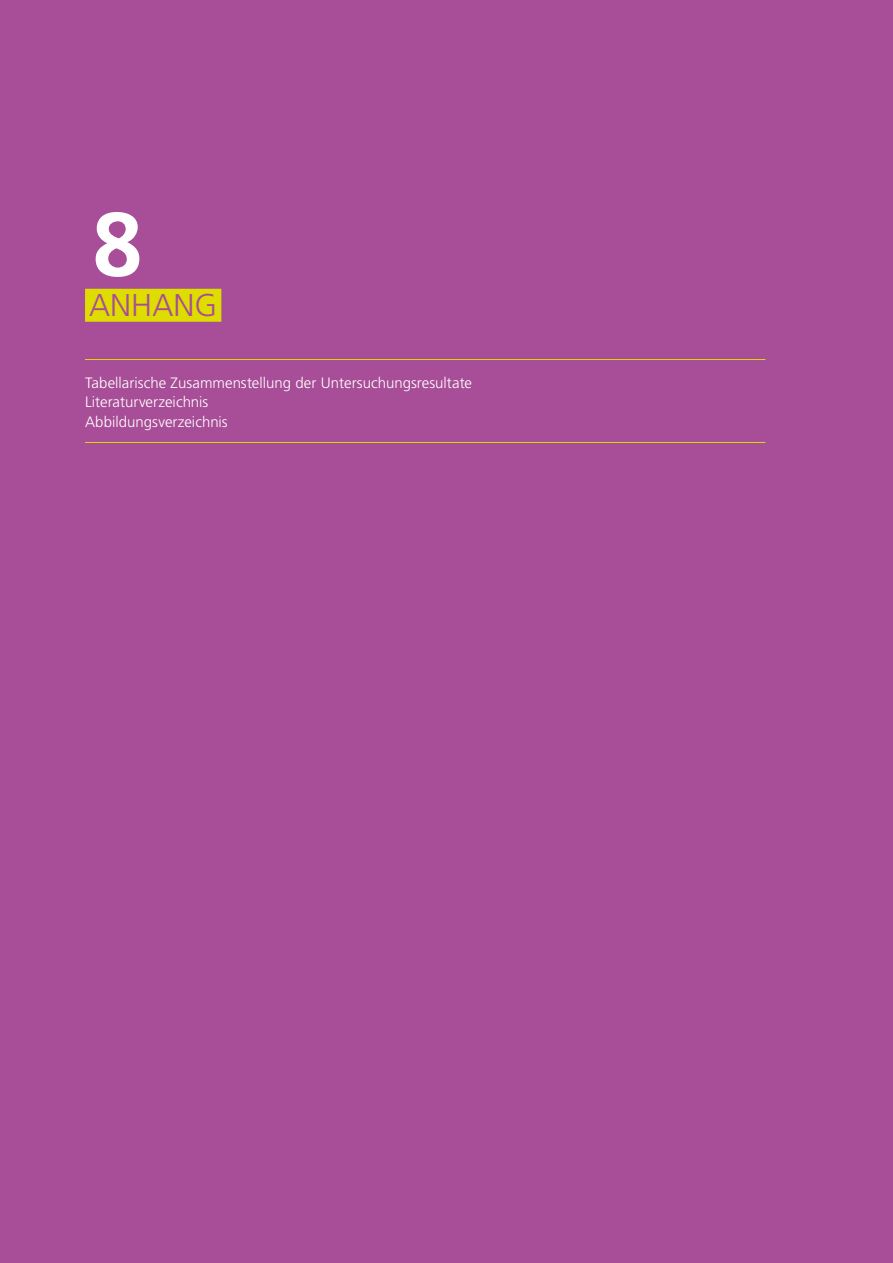
<style>
.page{position:relative;width:893px;height:1263px;background:#a84d97}
.page>*{position:absolute;margin:0;border:0;box-sizing:border-box;transform-origin:0 0}
.t1{font:700 90px "Frutiger";color:#fff}
.t2{font:300 31.5px "Frutiger";color:#a84d97}
.t3{font:300 15px/19.5px "Frutiger";color:#fff}
</style>
<div class="page">
<div style="left:85px;top:289px;width:136px;height:33px;background:#dedc00"></div>
<hr style="left:85px;top:359px;width:680px;height:1px;background:#dedc00">
<hr style="left:85px;top:442px;width:680px;height:1px;background:#dedc00">
<h1 class="t1" style="left:92px;top:192px;width:52px">8</h1>
<h2 class="t2" style="left:89px;top:288px;width:129px">ANHANG</h2>
<p class="t3" style="left:85px;top:373px;width:389px">Tabellarische Zusammenstellung der Untersuchungsresultate<br>Literaturverzeichnis<br>Abbildungsverzeichnis</p>
</div>
